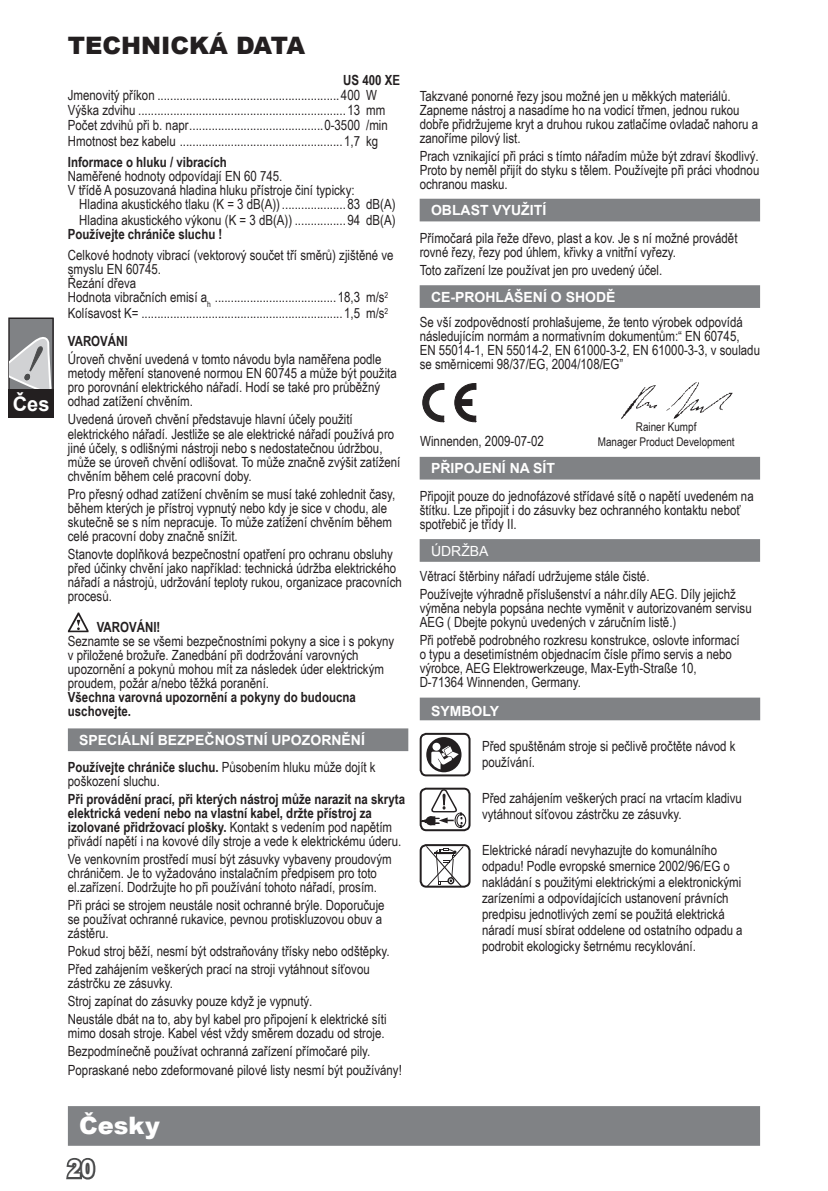
<style>
.page{position:relative;width:828px;height:1191px;background:#fff}
.page>*{position:absolute;margin:0;border:0;box-sizing:border-box;transform-origin:0 0}
.t1{font:900 24px "Arial";color:#231f20}
.t2{font:900 24px "Arial";color:#fff}
.t3{font:700 24px "Arial";color:#fff}
.t4{font:700 20px "Arial";color:#fff}
.t5{font:14px/14px "Arial Narrow";color:#231f20}
.t6{font:700 14px/14px "Arial Narrow";color:#231f20}
.t7{font:700 14px "Arial";color:#fff}
.t8{font:14px "Arial";color:#fff}
.t9{font:12px "Arial Narrow";color:#231f20}
.s1{font-weight:700}
.s2{font-weight:400}
</style>
<div class="page">
<div style="left:69px;top:1106px;width:689px;height:38px;background:#808285"></div>
<div style="left:68px;top:1105px;width:691px;height:40px;border:2px solid #808285"></div>
<svg style="left:66px;top:1158px;width:30px;height:22px"></svg>
<div style="left:9px;top:318px;width:44px;height:74px;background:#808285"></div>
<div style="left:8px;top:317px;width:46px;height:75px;border:1px solid #231f20"></div>
<svg style="left:10px;top:337px;width:42px;height:52px"></svg>
<div style="left:8px;top:389px;width:46px;height:29px;background:#231f20"></div>
<div style="left:69px;top:729px;width:338px;height:21px;background:#808285"></div>
<div style="left:68px;top:728px;width:340px;height:23px;border:2px solid #808285"></div>
<div style="left:420px;top:200px;width:338px;height:20px;background:#808285"></div>
<div style="left:419px;top:199px;width:340px;height:22px;border:2px solid #808285"></div>
<div style="left:420px;top:286px;width:338px;height:21px;background:#808285"></div>
<div style="left:419px;top:285px;width:340px;height:23px;border:2px solid #808285"></div>
<div style="left:420px;top:458px;width:338px;height:20px;background:#808285"></div>
<div style="left:419px;top:457px;width:340px;height:22px;border:2px solid #808285"></div>
<div style="left:420px;top:540px;width:338px;height:20px;background:#808285"></div>
<div style="left:419px;top:539px;width:340px;height:22px;border:2px solid #808285"></div>
<div style="left:420px;top:698px;width:339px;height:21px;background:#808285"></div>
<div style="left:419px;top:697px;width:341px;height:23px;border:2px solid #808285"></div>
<div style="left:426px;top:737px;width:35px;height:35px;background:#231f20;border-radius:50%"></div>
<svg style="left:432px;top:742px;width:8px;height:8px"></svg>
<svg style="left:431px;top:745px;width:27px;height:24px"></svg>
<div style="left:419px;top:732px;width:51px;height:44px;border:2px solid #231f20;border-radius:6px"></div>
<svg style="left:426px;top:847px;width:37px;height:37px"></svg>
<div style="left:419px;top:844px;width:51px;height:43px;border:2px solid #231f20;border-radius:6px"></div>
<div style="left:419px;top:787px;width:51px;height:44px;border:2px solid #231f20;border-radius:6px"></div>
<div style="left:454px;top:812px;width:11px;height:15px;border:1px solid #231f20;border-radius:50%"></div>
<svg style="left:457px;top:814px;width:8px;height:12px"></svg>
<div style="left:456px;top:814px;width:10px;height:12px;border:1px solid #231f20;border-radius:50%"></div>
<svg style="left:419px;top:787px;width:43px;height:40px"></svg>
<svg style="left:454px;top:383px;width:22px;height:39px"></svg>
<div style="left:459px;top:399px;width:13px;height:6px;background:#231f20"></div>
<div style="left:459px;top:399px;width:13px;height:6px;border:1px solid #231f20"></div>
<svg style="left:621px;top:385px;width:36px;height:34px"></svg>
<svg style="left:666px;top:382px;width:66px;height:36px"></svg>
<svg style="left:422px;top:383px;width:22px;height:39px"></svg>
<svg style="left:68px;top:612px;width:20px;height:20px"></svg>
<h2 class="t4" style="left:13px;top:391px;width:38px">Čes</h2>
<h1 class="t1" style="left:68px;top:28px;width:239px">TECHNICKÁ DATA</h1>
<p class="t6" style="left:343px;top:73px;width:58px">US 400 XE</p>
<p class="t5" style="left:68px;top:87px;width:321px;line-height:15.4px">Jmenovitý příkon .........................................................400 W Výška zdvihu .................................................................13 mm Počet zdvihů při b. napr..........................................0-3500 /min Hmotnost bez kabelu ...................................................1,7 kg</p>
<p class="t6" style="left:68px;top:155px;width:160px">Informace o hluku / vibracích</p>
<p class="t5" style="left:68px;top:169px;width:216px">Naměřené hodnoty odpovídají EN 60 745.</p>
<p class="t5" style="left:68px;top:183px;width:288px">V třídě A posuzovaná hladina hluku přístroje činí typicky:</p>
<p class="t5" style="left:79px;top:197px;width:318px">Hladina akustického tlaku (K = 3 dB(A)) ....................83 dB(A)</p>
<p class="t5" style="left:79px;top:213px;width:318px">Hladina akustického výkonu (K = 3 dB(A)) ................94 dB(A)</p>
<p class="t6" style="left:68px;top:227px;width:156px">Používejte chrániče sluchu !</p>
<p class="t5" style="left:68px;top:248px;width:327px">Celkové hodnoty vibrací (vektorový součet tří směrů) zjištěné ve smyslu EN 60745.<br>Řezání dřeva<br>Hodnota vibračních emisí a<sub>h</sub> ......................................18,3 m/s<sup>2</sup></p>
<p class="t5" style="left:68px;top:299px;width:322px;line-height:28px">Kolísavost K= ...............................................................1,5 m/s<sup>2<br></sup><span class="s1">VAROVÁNI</span></p>
<p class="t5" style="left:68px;top:352px;width:330px">Úroveň chvění uvedená v tomto návodu byla naměřena podle metody měření stanovené normou EN 60745 a může být použita pro porovnání elektrického nářadí. Hodí se také pro průběžný odhad zatížení chvěním.</p>
<p class="t5" style="left:68px;top:412px;width:334px">Uvedená úroveň chvění představuje hlavní účely použití elektrického nářadí. Jestliže se ale elektrické nářadí používá pro jiné účely, s odlišnými nástroji nebo s nedostatečnou údržbou, může se úroveň chvění odlišovat. To může značně zvýšit zatížení chvěním během celé pracovní doby.</p>
<p class="t5" style="left:68px;top:486px;width:329px">Pro přesný odhad zatížení chvěním se musí také zohlednit časy, během kterých je přístroj vypnutý nebo kdy je sice v chodu, ale skutečně se s ním nepracuje. To může zatížení chvěním během celé pracovní doby značně snížit.</p>
<p class="t5" style="left:68px;top:546px;width:335px">Stanovte doplňková bezpečnostní opatření pro ochranu obsluhy před účinky chvění jako například: technická údržba elektrického nářadí a nástrojů, udržování teploty rukou, organizace pracovních procesů.</p>
<p class="t6" style="left:97px;top:619px;width:65px">VAROVÁNI!</p>
<p class="t5" style="left:68px;top:633px;width:328px">Seznamte se se všemi bezpečnostními pokyny a sice i s pokyny v přiložené brožuře. Zanedbání při dodržování varovných upozornění a pokynů mohou mít za následek úder elektrickým proudem, požár a/nebo těžká poranění.</p>
<p class="t6" style="left:68px;top:689px;width:289px">Všechna varovná upozornění a pokyny do budoucna uschovejte.</p>
<p class="t7" style="left:79px;top:730px;width:287px">SPECIÁLNÍ BEZPEČNOSTNÍ UPOZORNĚNÍ</p>
<p class="t5" style="left:68px;top:759px;width:309px"><span class="s1">Používejte chrániče sluchu.</span> Působením hluku může dojít k poškození sluchu.</p>
<p class="t6" style="left:68px;top:791px;width:338px">Při provádění prací, při kterých nástroj může narazit na skryta elektrická vedení nebo na vlastní kabel, držte přístroj za izolované přidržovací plošky. <span class="s2">Kontakt s vedením pod napětím přivádí napětí i na kovové díly stroje a vede k elektrickému úderu.</span></p>
<p class="t5" style="left:68px;top:851px;width:325px">Ve venkovním prostředí musí být zásuvky vybaveny proudovým chráničem. Je to vyžadováno instalačním předpisem pro toto el.zařízení. Dodržujte ho při používání tohoto nářadí, prosím.</p>
<p class="t5" style="left:68px;top:897px;width:318px">Při práci se strojem neustále nosit ochranné brýle. Doporučuje se používat ochranné rukavice, pevnou protiskluzovou obuv a zástěru.</p>
<p class="t5" style="left:68px;top:941px;width:323px;line-height:18px">Pokud stroj běží, nesmí být odstraňovány třísky nebo odštěpky.<br>Před zahájením veškerých prací na stroji vytáhnout síťovou</p>
<p class="t5" style="left:68px;top:973px;width:320px;line-height:18px">zástrčku ze zásuvky.<br>Stroj zapínat do zásuvky pouze když je vypnutý.<br>Neustále dbát na to, aby byl kabel pro připojení k elektrické síti</p>
<p class="t5" style="left:68px;top:1023px;width:335px;line-height:18px">mimo dosah stroje. Kabel vést vždy směrem dozadu od stroje.<br>Bezpodmínečně používat ochranná zařízení přímočaré pily.<br>Popraskané nebo zdeformované pilové listy nesmí být používány!</p>
<h1 class="t2" style="left:79px;top:1107px;width:82px">Česky</h1>
<h1 class="t3" style="left:68px;top:1152px;width:28px">20</h1>
<p class="t5" style="left:419px;top:88px;width:340px">Takzvané ponorné řezy jsou možné jen u měkkých materiálů.<br>Zapneme nástroj a nasadíme ho na vodicí třmen, jednou rukou dobře přidržujeme kryt a druhou rukou zatlačíme ovladač nahoru a zanoříme pilový list.</p>
<p class="t5" style="left:419px;top:148px;width:341px;text-align:justify">Prach vznikající při práci s tímto nářadím může být zdraví škodlivý.<br>Proto by neměl přijít do styku s tělem. Používejte při práci vhodnou ochranou masku.</p>
<p class="t7" style="left:431px;top:201px;width:117px">OBLAST VYUŽITÍ</p>
<p class="t5" style="left:419px;top:230px;width:319px">Přímočará pila řeže dřevo, plast a kov. Je s ní možné provádět rovné řezy, řezy pod úhlem, křivky a vnitřní vyřezy.</p>
<p class="t5" style="left:419px;top:262px;width:244px">Toto zařízení lze používat jen pro uvedený účel.</p>
<p class="t5" style="left:419px;top:314px;width:342px">Se vší zodpovědností prohlašujeme, že tento výrobek odpovídá následujícím normám a normativním dokumentům:“ EN 60745,<br>EN 55014-1, EN 55014-2, EN 61000-3-2, EN 61000-3-3, v souladu se směrnicemi 98/37/EG, 2004/108/EG”</p>
<p class="t7" style="left:431px;top:287px;width:186px">CE-PROHLÁŠENÍ O SHODĚ</p>
<p class="t9" style="left:635px;top:418px;width:62px">Rainer Kumpf</p>
<p class="t5" style="left:420px;top:433px;width:125px">Winnenden, 2009-07-02</p>
<p class="t9" style="left:597px;top:432px;width:138px">Manager Product Development</p>
<p class="t7" style="left:431px;top:459px;width:125px">PŘIPOJENÍ NA SÍT</p>
<p class="t5" style="left:419px;top:488px;width:335px">Připojit pouze do jednofázové střídavé sítě o napětí uvedeném na štítku. Lze připojit i do zásuvky bez ochranného kontaktu neboť spotřebič je třídy II.</p>
<p class="t5" style="left:419px;top:566px;width:317px;line-height:18px">Větrací štěrbiny nářadí udržujeme stále čisté.<br>Používejte výhradně příslušenství a náhr.díly AEG. Díly jejichž</p>
<p class="t5" style="left:419px;top:600px;width:333px">výměna nebyla popsána nechte vyměnit v autorizovaném servisu<br>AEG ( Dbejte pokynů uvedených v záručním listě.)</p>
<p class="t5" style="left:419px;top:632px;width:321px">Při potřebě podrobného rozkresu konstrukce, oslovte informací o typu a desetimístném objednacím čísle přímo servis a nebo výrobce, AEG Elektrowerkzeuge, Max-Eyth-Straße 10, D-71364 Winnenden, Germany.</p>
<p class="t8" style="left:431px;top:541px;width:59px">ÚDRŽBA</p>
<p class="t7" style="left:431px;top:701px;width:69px">SYMBOLY</p>
<p class="t5" style="left:482px;top:737px;width:255px;line-height:16px">Před spuštěnám stroje si pečlivě pročtěte návod k používání.</p>
<p class="t5" style="left:482px;top:789px;width:261px;line-height:16px">Před zahájením veškerých prací na vrtacím kladivu vytáhnout síťovou zástrčku ze zásuvky.</p>
<p class="t5" style="left:482px;top:841px;width:262px;line-height:16px">Elektrické náradí nevyhazujte do komunálního odpadu! Podle evropské smernice 2002/96/EG o nakládání s použitými elektrickými a elektronickými zarízeními a odpovídajících ustanovení právních predpisu jednotlivých zemí se použitá elektrická náradí musí sbírat oddelene od ostatního odpadu a podrobit ekologicky šetrnému recyklování.</p>
</div>
